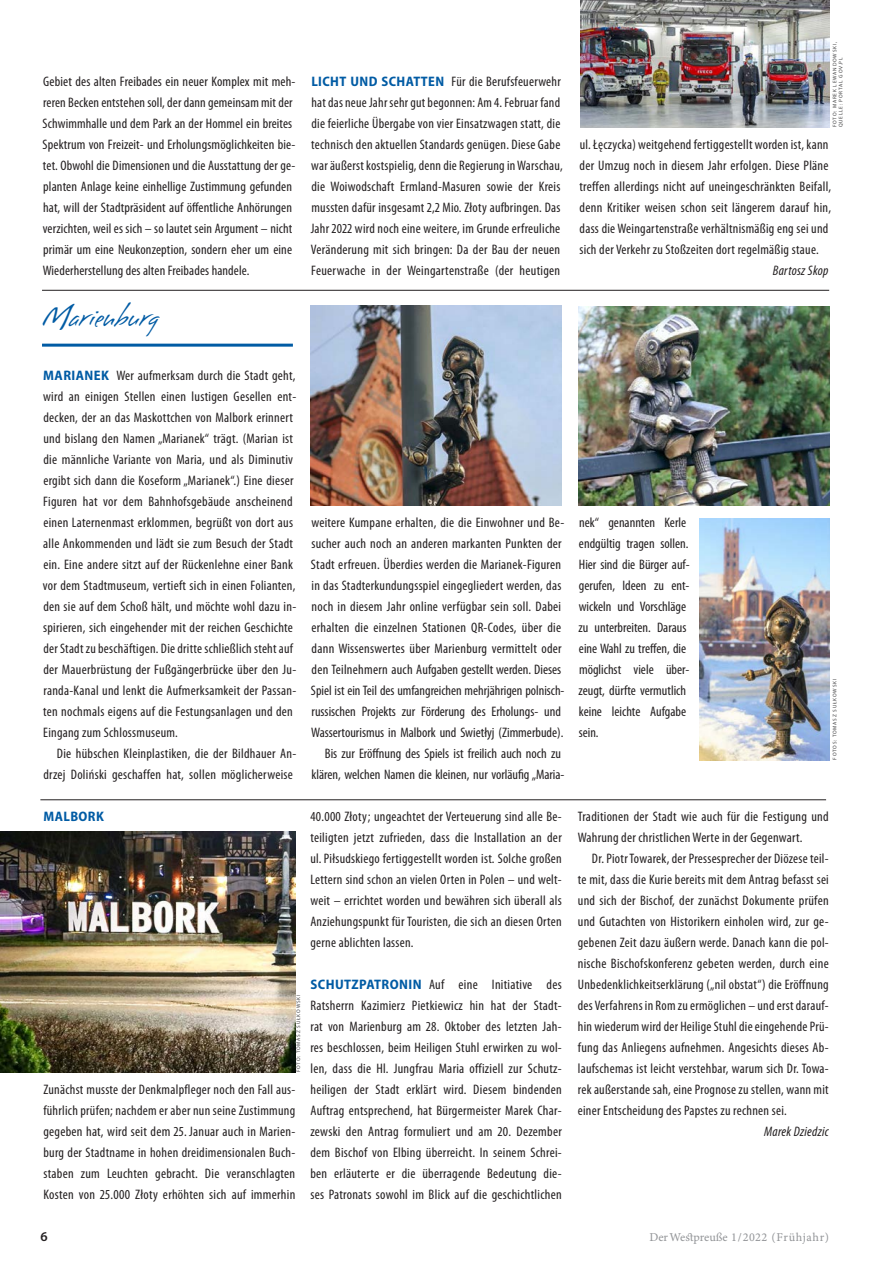
<style>
.page{position:relative;width:893px;height:1263px;background:#fff}
.page>*{position:absolute;margin:0;border:0;box-sizing:border-box;transform-origin:0 0}
.t1{font:39.9px "Brisa Alternates";color:#015ba4}
.t2{font:condensed 13.8px/21px "Myriad Pro";letter-spacing:.02em;color:#231f20}
.t3{font:condensed 13.8px/21px "Myriad Pro";color:#231f20}
.t4{font:italic condensed 13.8px "Myriad Pro";letter-spacing:.02em;color:#231f20}
.t5{font:700 semi-condensed 13.8px "Myriad Pro";letter-spacing:.03em;color:#015ba4}
.t6{font:600 13.5px "Myriad Pro";color:#231f20}
.t7{font:12px "Minion Pro Capt";color:#939598}
.t8{font:5.25px/6.3px "Myriad Pro";letter-spacing:.16em;color:#3e3e3f}
.s1{font-weight:700;font-stretch:semi-condensed;color:#015ba4}
</style>
<div class="page">
<hr style="left:42px;top:344px;width:251px;height:3px;background:#015ba4">
<img style="left:580px;top:0;width:249px;height:128px">
<hr style="left:42px;top:290px;width:787px;height:1px;background:#231f20">
<img style="left:0;top:831px;width:295px;height:242px">
<img style="left:310px;top:306px;width:251px;height:200px">
<img style="left:578px;top:306px;width:251px;height:200px">
<img style="left:700px;top:519px;width:129px;height:241px">
<hr style="left:40px;top:799px;width:786px;height:1px;background:#231f20">
<p class="t2" style="left:43px;top:70px;width:254px">Gebiet des alten Freibades ein neuer Komplex mit meh&shy;reren Becken entstehen soll, der dann gemeinsam mit der Schwimmhalle und dem Park an der Hommel ein breites Spektrum von Freizeit- und Erholungsmöglichkeiten bie&shy;tet. Obwohl die Dimensionen und die Ausstattung der ge&shy;planten Anlage keine einhellige Zustimmung gefunden hat, will der Stadtpräsident auf öffentliche Anhörungen verzichten, weil es sich – so lautet sein Argument – nicht primär um eine Neukonzeption, sondern eher um eine Wiederherstellung des alten Freibades handele.</p>
<p class="t2" style="left:311px;top:70px;width:254px"><span class="s1">LICHT UND SCHATTEN</span> Für die Berufsfeuerwehr hat das neue Jahr sehr gut begonnen: Am 4. Februar fand die feierliche Übergabe von vier Einsatzwagen statt, die technisch den aktuellen Standards genügen. Diese Gabe war äußerst kostspielig, denn die Regierung in Warschau, die Woiwodschaft Ermland-Masuren sowie der Kreis mussten dafür insgesamt 2,2 Mio. Złoty aufbringen. Das Jahr 2022 wird noch eine weitere, im Grunde erfreuliche Veränderung mit sich bringen: Da der Bau der neuen Feuerwache in der Weingartenstraße (der heutigen</p>
<h1 class="t1" style="left:43px;top:297px;width:117px">Marienburg</h1>
<p class="t2" style="left:43px;top:364px;width:255px"><span class="s1">MARIANEK</span> Wer aufmerksam durch die Stadt geht, wird an einigen Stellen einen lustigen Gesellen ent&shy;decken, der an das Maskottchen von Malbork erinnert und bislang den Namen „Marianek“ trägt. (Marian ist die männliche Variante von Maria, und als Diminutiv ergibt sich dann die Koseform „Marianek“.) Eine dieser Figuren hat vor dem Bahnhofsgebäude anscheinend einen Laternenmast erklommen, begrüßt von dort aus alle Ankommenden und lädt sie zum Besuch der Stadt ein. Eine andere sitzt auf der Rückenlehne einer Bank vor dem Stadtmuseum, vertieft sich in einen Folianten, den sie auf dem Schoß hält, und möchte wohl dazu in&shy;spirieren, sich eingehender mit der reichen Geschichte der Stadt zu beschäftigen. Die dritte schließlich steht auf der Mauerbrüstung der Fußgängerbrücke über den Ju&shy;randa-Kanal und lenkt die Aufmerksamkeit der Passan&shy;ten nochmals eigens auf die Festungsanlagen und den Eingang zum Schlossmuseum.</p>
<p class="t2" style="left:43px;top:742px;width:254px;text-align:right">Die hübschen Kleinplastiken, die der Bildhauer An&shy;drzej Doliński geschaffen hat, sollen möglicherweise</p>
<p class="t2" style="left:311px;top:511px;width:255px;text-align:right">weitere Kumpane erhalten, die die Einwohner und Be&shy;sucher auch noch an anderen markanten Punkten der Stadt erfreuen. Überdies werden die Marianek-Figuren in das Stadterkundungsspiel eingegliedert werden, das noch in diesem Jahr online verfügbar sein soll. Dabei erhalten die einzelnen Stationen QR-Codes, über die dann Wissenswertes über Marienburg vermittelt oder den Teilnehmern auch Aufgaben gestellt werden. Dieses Spiel ist ein Teil des umfangreichen mehrjährigen polnisch&shy;russischen Projekts zur Förderung des Erholungs- und Wassertourismus in Malbork und Swietłyj (Zimmerbude).<br>Bis zur Eröffnung des Spiels ist freilich auch noch zu klären, welchen Namen die kleinen, nur vorläufig „Maria-</p>
<p class="t5" style="left:44px;top:808px;width:62px">MALBORK</p>
<p class="t8" style="left:295px;top:1072px;width:79px;rotate:-90deg">FOTO: TOMASZ SUŁKOWSKI</p>
<p class="t2" style="left:43px;top:1078px;width:253px;text-align:justify">Zunächst musste der Denkmalpfleger noch den Fall aus&shy;führlich prüfen; nachdem er aber nun seine Zustimmung gegeben hat, wird seit dem 25. Januar auch in Marien&shy;burg der Stadtname in hohen dreidimensionalen Buch&shy;staben zum Leuchten gebracht. Die veranschlagten Kosten von 25.000 Złoty erhöhten sich auf immerhin</p>
<p class="t2" style="left:310px;top:805px;width:253px;text-align:justify">40.000 Złoty; ungeachtet der Verteuerung sind alle Be&shy;teiligten jetzt zufrieden, dass die Installation an der ul.Piłsudskiego fertiggestellt worden ist. Solche großen Lettern sind schon an vielen Orten in Polen – und welt&shy;weit – errichtet worden und bewähren sich überall als Anziehungspunkt für Touristen, die sich an diesen Orten gerne ablichten lassen.</p>
<p class="t2" style="left:310px;top:973px;width:253px;text-align:justify"><span class="s1">SCHUTZPATRONIN</span> Auf eine Initiative des Ratsherrn Kazimierz Pietkiewicz hin hat der Stadt&shy;rat von Marienburg am 28. Oktober des letzten Jah&shy;res beschlossen, beim Heiligen Stuhl erwirken zu wol&shy;len, dass die Hl. Jungfrau Maria offiziell zur Schutz&shy;heiligen der Stadt erklärt wird. Diesem bindenden Auftrag entsprechend, hat Bürgermeister Marek Char&shy;zewski den Antrag formuliert und am 20. Dezember dem Bischof von Elbing überreicht. In seinem Schrei&shy;ben erläuterte er die überragende Bedeutung die&shy;ses Patronats sowohl im Blick auf die geschichtlichen</p>
<p class="t8" style="left:831px;top:127px;width:87px;rotate:-90deg">FOTO: MAREK LEWANDOWSKI,<br>QUELLE: PORTAL GOV.PL</p>
<p class="t2" style="left:579px;top:133px;width:253px">ul. Łęczycka) weitgehend fertiggestellt worden ist, kann der Umzug noch in diesem Jahr erfolgen. Diese Pläne treffen allerdings nicht auf uneingeschränkten Beifall, denn Kritiker weisen schon seit längerem darauf hin, dass die Weingartenstraße verhältnismäßig eng sei und sich der Verkehr zu Stoßzeiten dort regelmäßig staue.</p>
<p class="t4" style="left:773px;top:262px;width:57px">Bartosz Skop</p>
<p class="t3" style="left:579px;top:511px;width:112px">nek“ genannten Kerle endgültig tragen sollen.<br>Hier sind die Bürger auf&shy;gerufen, Ideen zu ent&shy;wickeln und Vorschläge zu unterbreiten. Daraus eine Wahl zu treffen, die möglichst viele über&shy;zeugt, dürfte vermutlich keine leichte Aufgabe sein.</p>
<p class="t8" style="left:831px;top:760px;width:82px;rotate:-90deg">FOTOS: TOMASZ SUŁKOWSKI</p>
<p class="t2" style="left:578px;top:805px;width:252px">Traditionen der Stadt wie auch für die Festigung und<br>Wahrung der christlichen Werte in der Gegenwart.</p>
<p class="t2" style="left:578px;top:847px;width:252px;text-align:justify;text-indent:14px">Dr. Piotr Towarek, der Pressesprecher der Diözese teil&shy;te mit, dass die Kurie bereits mit dem Antrag befasst sei und sich der Bischof, der zunächst Dokumente prüfen und Gutachten von Historikern einholen wird, zur ge&shy;gebenen Zeit dazu äußern werde. Danach kann die pol&shy;nische Bischofskonferenz gebeten werden, durch eine Unbedenklichkeitserklärung („nil obstat“) die Eröffnung des Verfahrens in Rom zu ermöglichen – und erst darauf&shy;hin wiederum wird der Heilige Stuhl die eingehende Prü&shy;fung das Anliegens aufnehmen. Angesichts dieses Ab&shy;laufschemas ist leicht verstehbar, warum sich Dr. Towa&shy;rek außerstande sah, eine Prognose zu stellen, wann mit einer Entscheidung des Papstes zu rechnen sei.</p>
<p class="t4" style="left:764px;top:1123px;width:66px">Marek Dziedzic</p>
<p class="t6" style="left:40px;top:1227px;width:9px">6</p>
<p class="t7" style="left:650px;top:1228px;width:181px">Der Westpreuße 1/2022 (Frühjahr)</p>
</div>
